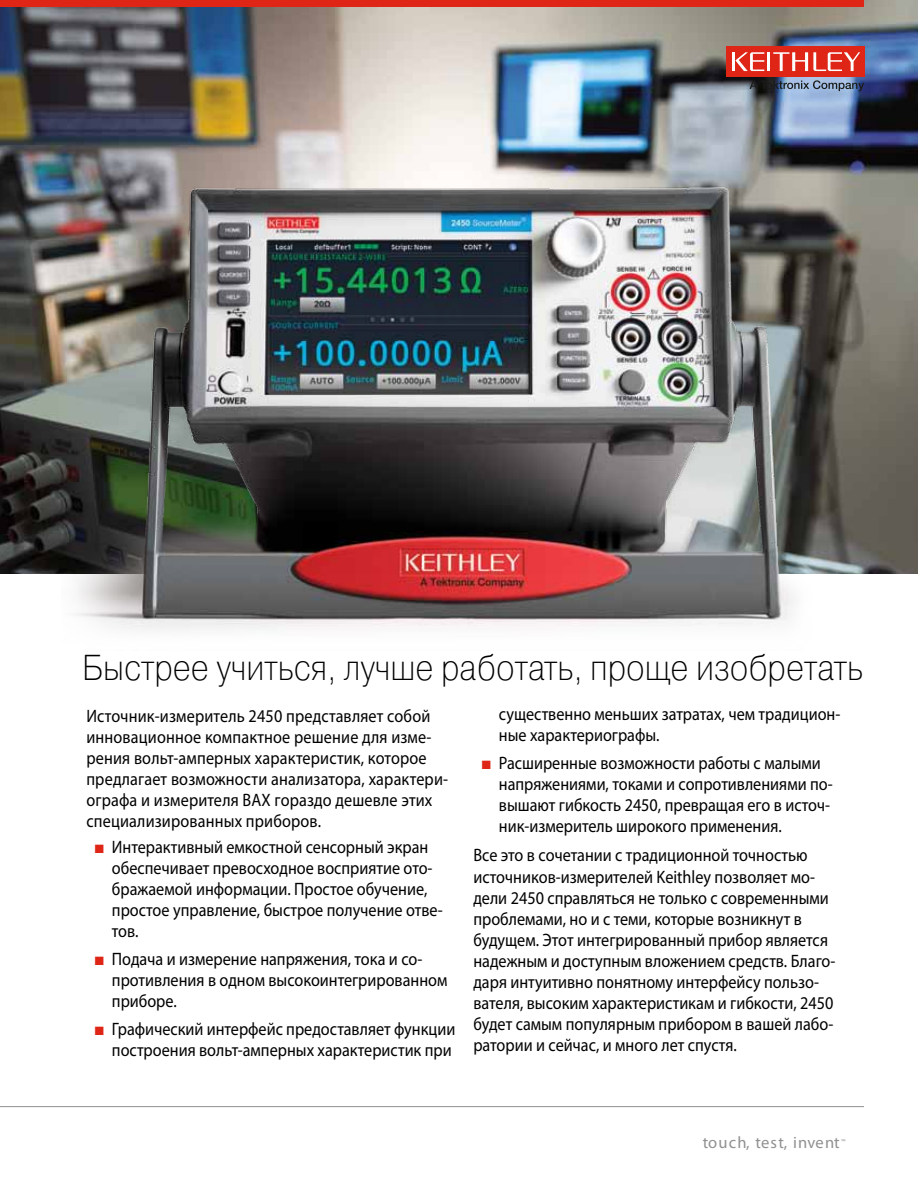
<style>
.page{position:relative;width:918px;height:1188px;background:#fff}
.page>*{position:absolute;margin:0;border:0;box-sizing:border-box;transform-origin:0 0}
.t1{font:36px "Pragmatica Light C";color:#000;scale:.9 1}
.t2{font:18px/21px "Myriad Pro";color:#000;scale:.9 1}
.t3{font:16.5px "Myriad Pro";letter-spacing:.075em;color:#919192}
.t4{font:7.05px "Myriad Pro";color:#919192}
.s1{color:#de2516}
</style>
<div class="page">
<img style="left:0;top:0;width:918px;height:573px">
<img style="left:61px;top:151px;width:763px;height:479px">
<hr style="left:0;top:1106px;width:864px;height:1px;background:#919192">
<div style="left:726px;top:46px;width:138px;height:31px;background:#de2516"></div>
<hr style="left:767px;top:52px;width:3px;height:19px;background:#fff">
<hr style="left:732px;top:52px;width:3px;height:19px;background:#fff">
<svg style="left:735px;top:52px;width:29px;height:19px"></svg>
<svg style="left:773px;top:52px;width:87px;height:19px"></svg>
<svg style="left:750px;top:80px;width:114px;height:11px"></svg>
<div style="left:0;top:0;width:864px;height:7px;background:#de2516"></div>
<h1 class="t1" style="left:82px;top:648px;width:869px">Быстрее учиться, лучше работать, проще изобретать</h1>
<p class="t2" style="left:86px;top:705px;width:403px">Источник-измеритель 2450 представляет собой инновационное компактное решение для изме&shy;рения вольт-амперных характеристик, которое предлагает возможности анализатора, характери&shy;ографа и измерителя ВАХ гораздо дешевле этих специализированных приборов.</p>
<p class="t2" style="left:112px;top:836px;width:369px;text-indent:-17px"><span class="s1">■</span> Интерактивный емкостной сенсорный экран обеспечивает превосходное восприятие ото&shy;бражаемой информации. Простое обучение, простое управление, быстрое получение отве&shy;тов.</p>
<p class="t2" style="left:112px;top:948px;width:374px;text-indent:-17px"><span class="s1">■</span> Подача и измерение напряжения, тока и со&shy;противления в одном высокоинтегрированном приборе.</p>
<p class="t2" style="left:95px;top:1018px;width:402px;text-align:right"><span class="s1">■</span> Графический интерфейс предоставляет функции построения вольт-амперных характеристик при</p>
<p class="t2" style="left:499px;top:704px;width:381px">существенно меньших затратах, чем традицион&shy;ные характериографы.</p>
<p class="t2" style="left:499px;top:752px;width:372px;text-indent:-17px"><span class="s1">■</span> Расширенные возможности работы с малыми напряжениями, токами и сопротивлениями по&shy;вышают гибкость 2450, превращая его в источ&shy;ник-измеритель широкого применения.</p>
<p class="t2" style="left:473px;top:845px;width:404px">Все это в сочетании с традиционной точностью источников-измерителей Keithley позволяет мо&shy;дели 2450 справляться не только с современными проблемами, но и с теми, которые возникнут в будущем. Этот интегрированный прибор является надежным и доступным вложением средств. Благо&shy;даря интуитивно понятному интерфейсу пользо&shy;вателя, высоким характеристикам и гибкости, 2450 будет самым популярным прибором в вашей лабо&shy;ратории и сейчас, и много лет спустя.</p>
<p class="t3" style="left:703px;top:1132px;width:139px">touch, test, invent</p>
<p class="t4" style="left:841px;top:1137px;width:6px">™</p>
</div>
